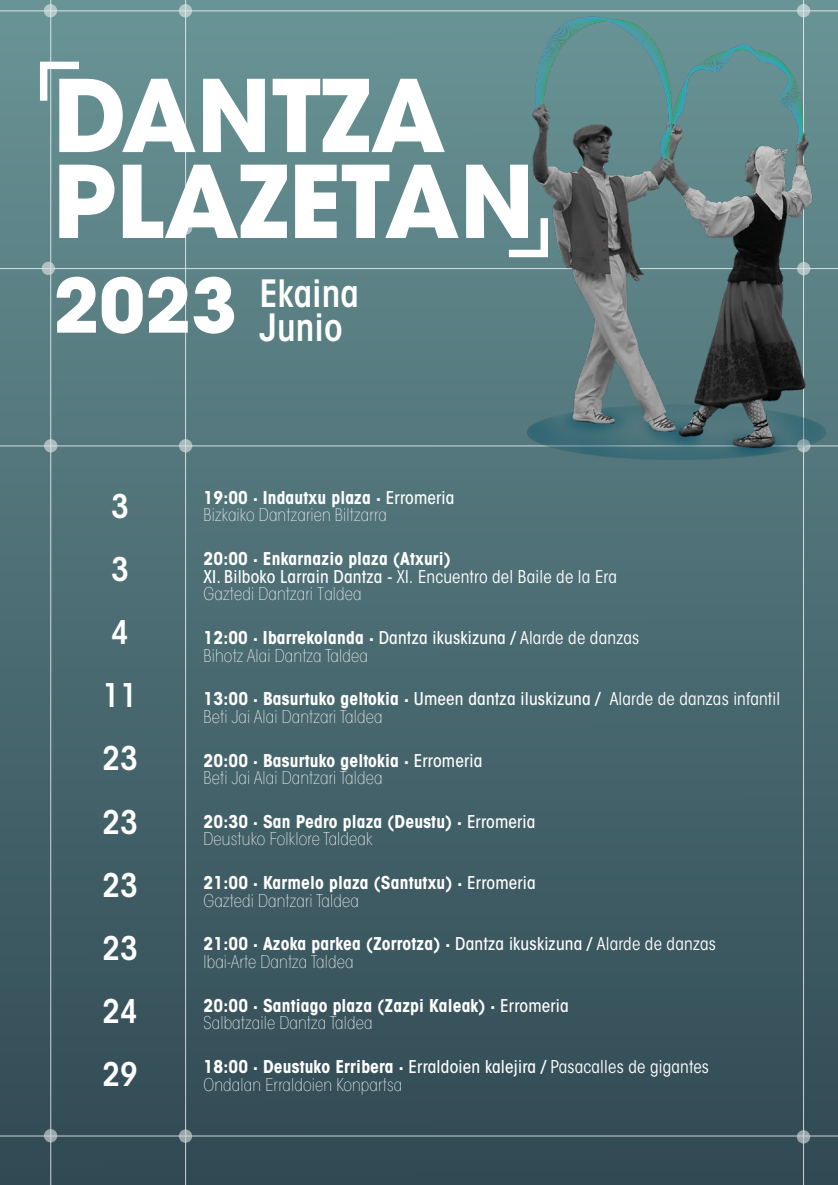
<style>
.page{position:relative;width:838px;height:1185px;background:#fff}
.page>*{position:absolute;margin:0;border:0;box-sizing:border-box;transform-origin:0 0}
.t1{font:700 99.05px/85.8px "ITC Avant Garde Std";color:#fff}
.t2{font:600 condensed 37.27px/34.1px "ITC Avant Garde Std";color:#fff}
.t3{font:600 condensed 32.38px/63.1px "ITC Avant Garde Std";letter-spacing:.01em;color:#fff}
.t4{font:200 condensed 17.5px/17.5px "ITC Avant Garde Std";letter-spacing:.01em;color:#fff}
.t5{font:700 condensed 17.5px/17.5px "ITC Avant Garde Std";letter-spacing:.01em;color:#fff}
.s1{font-weight:700}
.s2{font-weight:500}
.s3{font-weight:400}
.s4{font-weight:200}
</style>
<div class="page">
<div style="left:0;top:0;width:837px;height:1184px;background:linear-gradient(to bottom,#6a9497,#314a53)"></div>
<hr style="left:185px;top:0;width:1px;height:1184px;background:#fff">
<hr style="left:51px;top:0;width:1px;height:1184px;background:#fff">
<hr style="left:803px;top:0;width:1px;height:1184px;background:#fff">
<hr style="left:0;top:445px;width:837px;height:1px;background:#fff">
<hr style="left:0;top:268px;width:837px;height:1px;background:#fff">
<hr style="left:0;top:11px;width:837px;height:1px;background:#fff">
<hr style="left:0;top:1135px;width:837px;height:1px;background:#fff">
<svg style="left:796px;top:1129px;width:14px;height:14px"></svg>
<svg style="left:179px;top:1129px;width:13px;height:13px"></svg>
<svg style="left:179px;top:439px;width:13px;height:13px"></svg>
<svg style="left:179px;top:221px;width:13px;height:14px"></svg>
<svg style="left:179px;top:4px;width:13px;height:13px"></svg>
<svg style="left:44px;top:1128px;width:13px;height:14px"></svg>
<svg style="left:44px;top:439px;width:13px;height:13px"></svg>
<svg style="left:42px;top:262px;width:13px;height:13px"></svg>
<svg style="left:44px;top:4px;width:13px;height:13px"></svg>
<img style="left:513px;top:0;width:324px;height:536px">
<svg style="left:36px;top:58px;width:50px;height:50px"></svg>
<svg style="left:501px;top:211px;width:50px;height:50px"></svg>
<h1 class="t1" style="left:53px;top:72px;width:483px">DANTZA<br>PLAZETAN</h1>
<h2 class="t2" style="left:53px;top:276px;width:307px;text-indent:206px">Ekaina<br><sup>2023</sup> Junio</h2>
<h3 class="t3" style="left:111px;top:474px;width:19px">3<br>3</h3>
<h3 class="t3" style="left:102px;top:600px;width:37px">4<br>11</h3>
<h3 class="t3" style="left:102px;top:726px;width:37px;text-align:justify">23<br>23<br>23<br>23<br>24<br>29</h3>
<p class="t4" style="left:203px;top:489px;width:252px"><span class="s1">19:00 · Indautxu plaza ·</span> <span class="s2">Erromeria<br></span>Bizkaiko Dantzarien Biltzarra</p>
<p class="t5" style="left:203px;top:550px;width:415px">20:00 · Enkarnazio plaza (Atxuri)<br><span class="s2">XI. Bilboko Larrain Dantza -</span> <span class="s3">XI. Encuentro del Baile de la Era<br></span><span class="s4">Gaztedi Dantzari Taldea</span></p>
<p class="t4" style="left:203px;top:629px;width:437px"><span class="s1">12:00 · Ibarrekolanda ·</span> <span class="s2">Dantza ikuskizuna /</span> <span class="s3">Alarde de danzas<br></span>Bihotz Alai Dantza Taldea</p>
<p class="t4" style="left:203px;top:690px;width:578px"><span class="s1">13:00 · Basurtuko geltokia ·</span> <span class="s2">Umeen dantza iluskizuna /</span> <span class="s3">Alarde de danzas infantil<br></span>Beti Jai Alai Dantzari Taldea</p>
<p class="t4" style="left:203px;top:752px;width:280px"><span class="s1">20:00 · Basurtuko geltokia ·</span> <span class="s2">Erromeria<br></span>Beti Jai Alai Dantzari Taldea</p>
<p class="t5" style="left:203px;top:812px;width:333px">20:30 · San Pedro plaza (Deustu) · <span class="s2">Erromeria<br></span><span class="s4">Deustuko Folklore Taldeak</span></p>
<p class="t5" style="left:203px;top:873px;width:334px">21:00 · Karmelo plaza (Santutxu) · <span class="s2">Erromeria<br></span><span class="s4">Gaztedi Dantzari Taldea</span></p>
<p class="t5" style="left:203px;top:935px;width:514px">21:00 · Azoka parkea (Zorrotza) · <span class="s2">Dantza ikuskizuna /</span> <span class="s3">Alarde de danzas<br></span><span class="s4">Ibai-Arte Dantza Taldea</span></p>
<p class="t5" style="left:203px;top:996px;width:366px">20:00 · Santiago plaza (Zazpi Kaleak) · <span class="s2">Erromeria<br></span><span class="s4">Salbatzaile Dantza Taldea</span></p>
<p class="t4" style="left:203px;top:1058px;width:507px"><span class="s1">18:00 · Deustuko Erribera ·</span> <span class="s2">Erraldoien kalejira /</span> <span class="s3">Pasacalles de gigantes<br></span>Ondalan Erraldoien Konpartsa</p>
</div>
